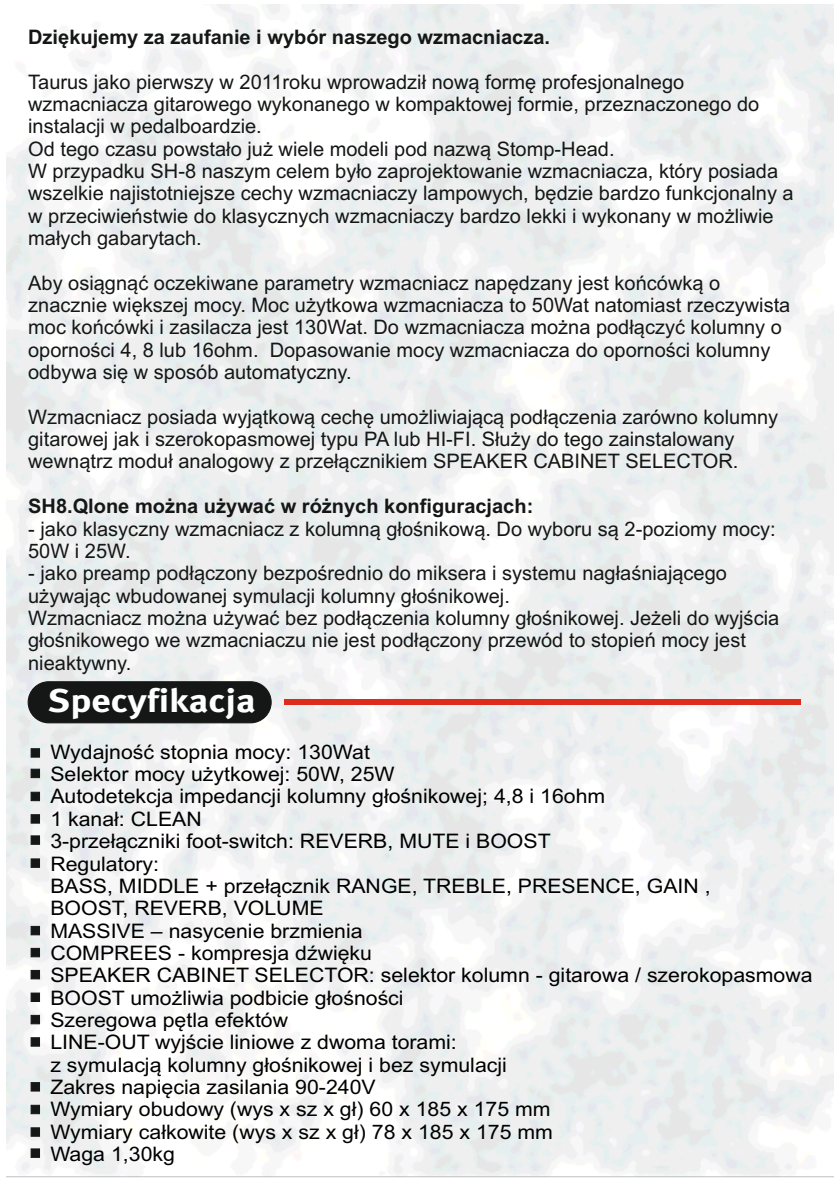
<style>
.page{position:relative;width:840px;height:1191px;background:#fff}
.page>*{position:absolute;margin:0;border:0;box-sizing:border-box;transform-origin:0 0}
.t1{font:700 32.8px "Meta Plus";color:#fff;scale:1.17 1}
.t2{font:20px/22.4px "Arial";color:#151616}
.t3{font:20px/22.4px "Arial";color:#000;scale:1.06 1}
.t4{font:700 20px "Arial";color:#151616}
</style>
<div class="page">
<img style="left:7px;top:4px;width:825px;height:1174px">
<svg style="left:31px;top:948px;width:9px;height:9px"></svg>
<svg style="left:31px;top:1104px;width:9px;height:10px"></svg>
<svg style="left:31px;top:992px;width:9px;height:10px"></svg>
<svg style="left:31px;top:970px;width:9px;height:9px"></svg>
<svg style="left:31px;top:1127px;width:9px;height:9px"></svg>
<svg style="left:31px;top:1148px;width:9px;height:9px"></svg>
<svg style="left:31px;top:1015px;width:9px;height:9px"></svg>
<svg style="left:31px;top:1037px;width:9px;height:9px"></svg>
<svg style="left:31px;top:1082px;width:9px;height:9px"></svg>
<svg style="left:31px;top:926px;width:9px;height:9px"></svg>
<svg style="left:31px;top:748px;width:9px;height:9px"></svg>
<svg style="left:31px;top:768px;width:9px;height:10px"></svg>
<svg style="left:31px;top:792px;width:9px;height:9px"></svg>
<svg style="left:31px;top:814px;width:9px;height:9px"></svg>
<svg style="left:31px;top:835px;width:9px;height:9px"></svg>
<svg style="left:31px;top:858px;width:9px;height:9px"></svg>
<div style="left:284px;top:699px;width:516px;height:6px;background:#dd2b1c"></div>
<div style="left:28px;top:681px;width:243px;height:42px;background:#151616;border:1px solid #151616;border-radius:20px"></div>
<p class="t4" style="left:28px;top:29px;width:523px">Dziękujemy za zaufanie i wybór naszego wzmacniacza.</p>
<p class="t2" style="left:28px;top:72px;width:766px">Taurus jako pierwszy w 2011roku wprowadził nową formę profesjonalnego wzmacniacza gitarowego wykonanego w kompaktowej formie, przeznaczonego do instalacji w pedalboardzie.<br>Od tego czasu powstało już wiele modeli pod nazwą Stomp-Head.<br>W przypadku SH-8 naszym celem było zaprojektowanie wzmacniacza, który posiada wszelkie najistotniejsze cechy wzmacniaczy lampowych, będzie bardzo funkcjonalny a w przeciwieństwie do klasycznych wzmacniaczy bardzo lekki i wykonany w możliwie małych gabarytach.</p>
<p class="t2" style="left:28px;top:273px;width:763px">Aby osiągnąć oczekiwane parametry wzmacniacz napędzany jest końcówką o znacznie większej mocy. Moc użytkowa wzmacniacza to 50Wat natomiast rzeczywista moc końcówki i zasilacza jest 130Wat. Do wzmacniacza można podłączyć kolumny o oporności 4, 8 lub 16ohm. Dopasowanie mocy wzmacniacza do oporności kolumny odbywa się w sposób automatyczny.</p>
<p class="t2" style="left:28px;top:407px;width:751px">Wzmacniacz posiada wyjątkową cechę umożliwiającą podłączenia zarówno kolumny gitarowej jak i szerokopasmowej typu PA lub HI-FI. Służy do tego zainstalowany wewnątrz moduł analogowy z przełącznikiem SPEAKER CABINET SELECTOR.</p>
<p class="t4" style="left:28px;top:498px;width:506px">SH8.Qlone można używać w różnych konfiguracjach:</p>
<p class="t2" style="left:28px;top:519px;width:748px">- jako klasyczny wzmacniacz z kolumną głośnikową. Do wyboru są 2-poziomy mocy:<br>50W i 25W.</p>
<p class="t2" style="left:28px;top:564px;width:752px">- jako preamp podłączony bezpośrednio do miksera i systemu nagłaśniającego używając wbudowanej symulacji kolumny głośnikowej.<br>Wzmacniacz można używać bez podłączenia kolumny głośnikowej. Jeżeli do wyjścia głośnikowego we wzmacniaczu nie jest podłączony przewód to stopień mocy jest nieaktywny.</p>
<h1 class="t1" style="left:48px;top:679px;width:179px">Specyfikacja</h1>
<p class="t3" style="left:50px;top:742px;width:720px">Wydajność stopnia mocy: 130Wat<br>Selektor mocy użytkowej: 50W, 25W<br>Autodetekcja impedancji kolumny głośnikowej; 4,8 i 16ohm<br>1 kanał: CLEAN<br>3-przełączniki foot-switch: REVERB, MUTE i BOOST<br>Regulatory:<br>BASS, MIDDLE + przełącznik RANGE, TREBLE, PRESENCE, GAIN ,<br>BOOST, REVERB, VOLUME<br>MASSIVE – nasycenie brzmienia<br>COMPREES - kompresja dźwięku<br>SPEAKER CABINET SELECTOR: selektor kolumn - gitarowa / szerokopasmowa BOOST umożliwia podbicie głośności<br>Szeregowa pętla efektów<br>LINE-OUT wyjście liniowe z dwoma torami:<br>z symulacją kolumny głośnikowej i bez symulacji<br>Zakres napięcia zasilania 90-240V<br>Wymiary obudowy (wys x sz x gł) 60 x 185 x 175 mm<br>Wymiary całkowite (wys x sz x gł) 78 x 185 x 175 mm<br>Waga 1,30kg</p>
</div>
